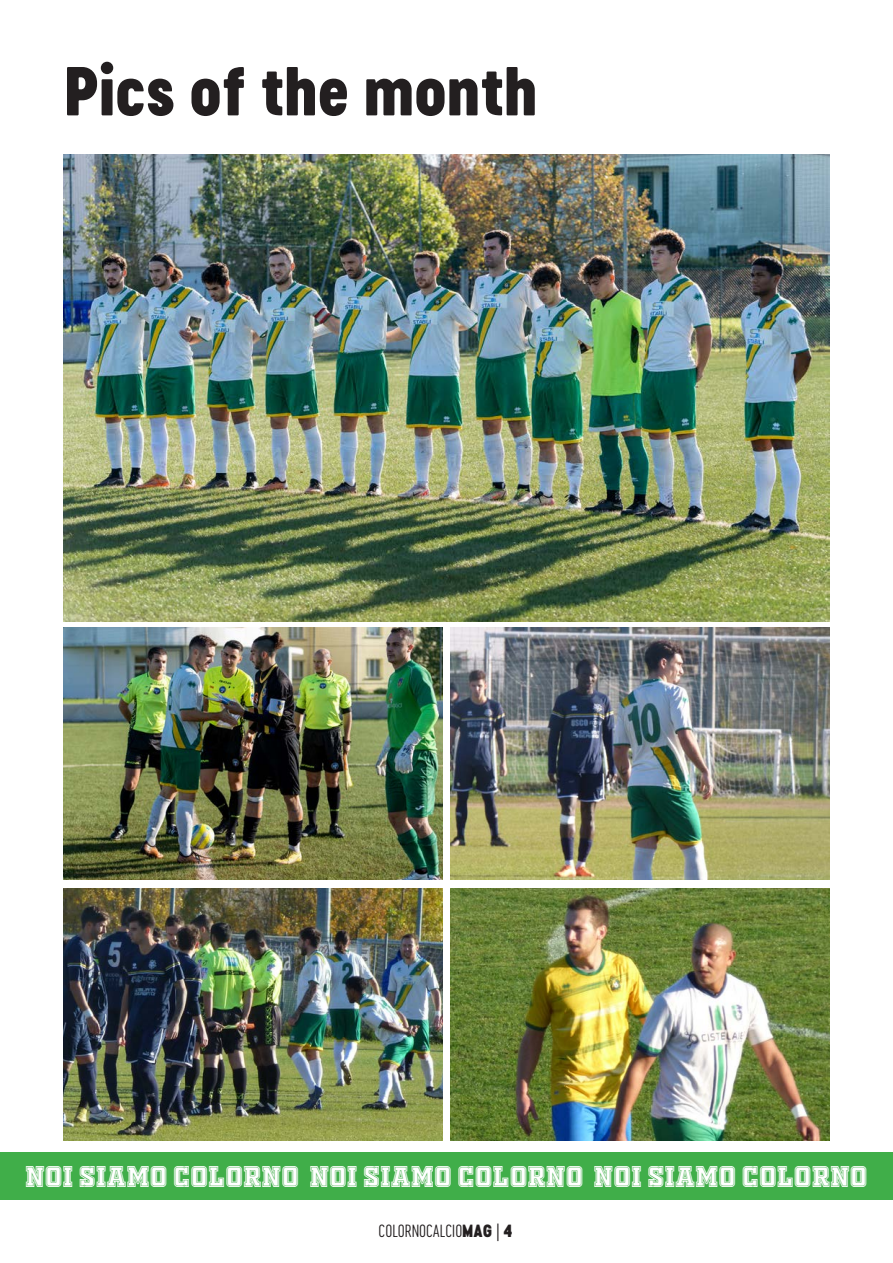
<style>
.page{position:relative;width:893px;height:1263px;background:#fff}
.page>*{position:absolute;margin:0;border:0;box-sizing:border-box;transform-origin:0 0}
.t1{font:64.5px "Cervo Neue Black Neue";color:#231f20}
.t2{font:28.5px "OLDSPORT01 COLLEGENCV";letter-spacing:-.01em;color:#fff}
.t3{font:16.5px "Cervo Neue Extra Light Neue";color:#231f20}
.s1{font-family:"Cervo Neue Black Neue"}
</style>
<div class="page">
<div style="left:0;top:1152px;width:892px;height:47px;background:#40ae49"></div>
<img style="left:64px;top:154px;width:765px;height:467px">
<img style="left:64px;top:628px;width:378px;height:252px">
<img style="left:64px;top:889px;width:378px;height:251px">
<img style="left:451px;top:628px;width:378px;height:252px">
<img style="left:451px;top:889px;width:378px;height:251px">
<p class="t1" style="left:64px;top:45px;width:475px">Pics of the month</p>
<p class="t2" style="left:25px;top:1156px;width:844px">NOI SIAMO COLORNO NOI SIAMO COLORNO NOI SIAMO COLORNO</p>
<p class="t3" style="left:378px;top:1220px;width:136px">COLORNOCALCIO<span class="s1">MAG | 4</span></p>
</div>
